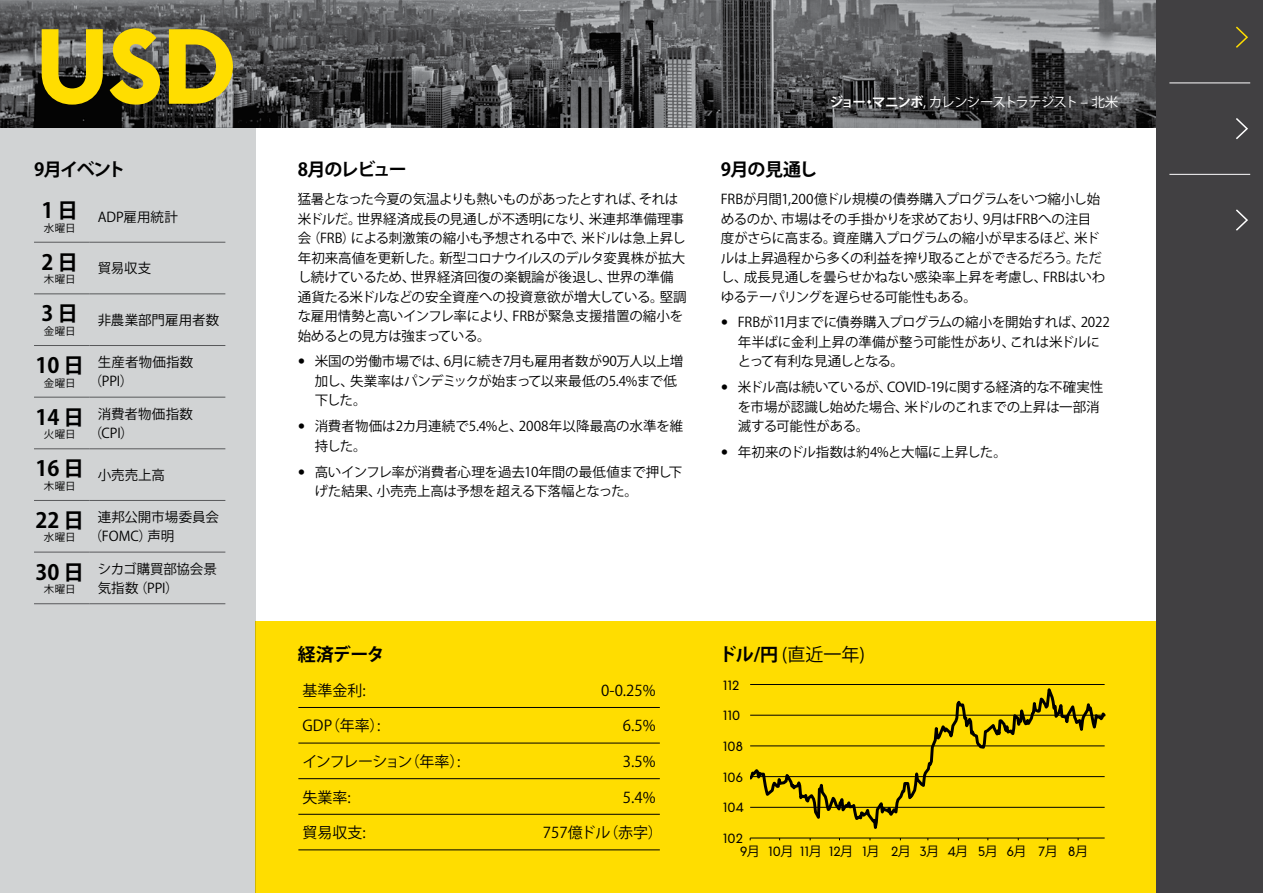
<style>
.page{position:relative;width:1263px;height:893px;background:#fff}
.page>*{position:absolute;margin:0;border:0;box-sizing:border-box;transform-origin:0 0}
.t1{font:700 105px "Euclid WU";color:#fd0}
.t2{font:700 21px "Koz Go Pr 6 N";color:#000}
.t3{font:700 18px "Koz Go Pr 6 N";letter-spacing:-.06em;color:#000}
.t4{font:18px "Koz Go Pr 6 N";color:#000}
.t5{font:700 18px "Koz Go Pr 6 N";letter-spacing:-.08em;color:#000}
.t6{font:15px "Koz Go Pr 6 N";color:#000}
.t7{font:15px "Koz Go Pr 6 N";letter-spacing:-.085em;color:#000}
.t8{font:13.5px/19.5px "Koz Go Pr 6 N";letter-spacing:-.02em;color:#000}
.t9{font:13.5px/19.5px "Koz Go Pr 6 N";color:#000}
.t10{font:13.5px "Koz Go Pr 6 N";letter-spacing:-.07em;color:#fff}
.t11{font:13.5px/19.5px "Koz Go Pr 6 N";letter-spacing:.01em;color:#000}
.t12{font:13.5px/19.5px "Koz Go Pr 6 N";letter-spacing:.005em;color:#000}
.t13{font:13.2px "Euclid WU";color:#000}
.t14{font:10.5px "Koz Go Pr 6 N";letter-spacing:.02em;color:#000}
.s1{font-weight:700}
.s2{font-family:"Koz Go Pr 6 N"}
</style>
<div class="page">
<img style="left:0;top:0;width:1157px;height:127px">
<div style="left:255px;top:622px;width:901px;height:271px;background:#fd0"></div>
<div style="left:0;top:127px;width:255px;height:766px;background:#d1d3d4"></div>
<hr style="left:34px;top:242px;width:55px;height:1px;background:#58595b">
<hr style="left:89px;top:242px;width:136px;height:1px;background:#58595b">
<hr style="left:34px;top:293px;width:55px;height:1px;background:#58595b">
<hr style="left:89px;top:293px;width:136px;height:1px;background:#58595b">
<hr style="left:34px;top:345px;width:55px;height:1px;background:#58595b">
<hr style="left:89px;top:345px;width:136px;height:1px;background:#58595b">
<hr style="left:34px;top:397px;width:55px;height:1px;background:#58595b">
<hr style="left:89px;top:397px;width:136px;height:1px;background:#58595b">
<hr style="left:34px;top:448px;width:55px;height:1px;background:#58595b">
<hr style="left:89px;top:448px;width:136px;height:1px;background:#58595b">
<hr style="left:34px;top:500px;width:55px;height:1px;background:#58595b">
<hr style="left:89px;top:500px;width:136px;height:1px;background:#58595b">
<hr style="left:34px;top:552px;width:55px;height:1px;background:#58595b">
<hr style="left:89px;top:552px;width:136px;height:1px;background:#58595b">
<hr style="left:34px;top:603px;width:55px;height:1px;background:#58595b">
<hr style="left:89px;top:603px;width:136px;height:1px;background:#58595b">
<hr style="left:750px;top:838px;width:355px;height:1px;background:#000">
<svg style="left:750px;top:684px;width:355px;height:154px"></svg>
<hr style="left:298px;top:707px;width:213px;height:1px;background:#000">
<hr style="left:511px;top:707px;width:149px;height:1px;background:#000">
<hr style="left:298px;top:743px;width:213px;height:1px;background:#000">
<hr style="left:511px;top:743px;width:149px;height:1px;background:#000">
<hr style="left:298px;top:778px;width:213px;height:1px;background:#000">
<hr style="left:511px;top:778px;width:149px;height:1px;background:#000">
<hr style="left:298px;top:814px;width:213px;height:1px;background:#000">
<hr style="left:511px;top:814px;width:149px;height:1px;background:#000">
<hr style="left:298px;top:849px;width:213px;height:1px;background:#000">
<hr style="left:511px;top:849px;width:149px;height:1px;background:#000">
<div style="left:1157px;top:0;width:106px;height:893px;background:#414042"></div>
<hr style="left:1169px;top:83px;width:81px;height:1px;background:#fff">
<hr style="left:1169px;top:174px;width:81px;height:1px;background:#fff">
<svg style="left:1236px;top:118px;width:12px;height:22px"></svg>
<svg style="left:1236px;top:209px;width:12px;height:22px"></svg>
<svg style="left:1236px;top:26px;width:12px;height:22px"></svg>
<h1 class="t1" style="left:35px;top:6px;width:203px">USD</h1>
<h3 class="t3" style="left:34px;top:159px;width:93px">9月イベント</h3>
<h2 class="t2" style="left:42px;top:199px;width:38px">1 日</h2>
<p class="t14" style="left:44px;top:222px;width:33px">水曜日</p>
<p class="t9" style="left:98px;top:207px;width:82px">ADP雇用統計</p>
<h2 class="t2" style="left:42px;top:250px;width:38px">2 日</h2>
<p class="t14" style="left:44px;top:273px;width:33px">木曜日</p>
<h2 class="t2" style="left:42px;top:302px;width:38px">3 日</h2>
<p class="t14" style="left:44px;top:325px;width:33px">金曜日</p>
<h2 class="t2" style="left:36px;top:353px;width:50px">10 日</h2>
<p class="t14" style="left:44px;top:377px;width:33px">金曜日</p>
<h2 class="t2" style="left:36px;top:405px;width:50px">14 日</h2>
<p class="t14" style="left:44px;top:428px;width:33px">火曜日</p>
<h2 class="t2" style="left:36px;top:457px;width:50px">16 日</h2>
<p class="t14" style="left:44px;top:480px;width:33px">木曜日</p>
<h2 class="t2" style="left:36px;top:508px;width:50px">22 日</h2>
<p class="t14" style="left:44px;top:532px;width:33px">水曜日</p>
<h2 class="t2" style="left:36px;top:560px;width:50px">30 日</h2>
<p class="t14" style="left:44px;top:583px;width:33px">木曜日</p>
<p class="t8" style="left:98px;top:259px;width:55px">貿易収支</p>
<p class="t8" style="left:98px;top:311px;width:123px">非農業部門雇用者数</p>
<p class="t11" style="left:89px;top:353px;width:106px;text-indent:9px">生産者物価指数（PPI）</p>
<p class="t12" style="left:89px;top:404px;width:106px;text-indent:9px">消費者物価指数（CPI）</p>
<p class="t8" style="left:98px;top:466px;width:69px">小売売上高</p>
<p class="t9" style="left:89px;top:507px;width:132px;text-indent:9px">連邦公開市場委員会（FOMC）声明</p>
<p class="t8" style="left:98px;top:559px;width:121px">シカゴ購買部協会景気指数（PPI）</p>
<h3 class="t5" style="left:298px;top:159px;width:111px">8月のレビュー</h3>
<p class="t8" style="left:298px;top:190px;width:391px">猛暑となった今夏の気温よりも熱いものがあったとすれば、それは米ドルだ。世界経済成長の見通しが不透明になり、米連邦準備理事会（FRB）による刺激策の縮小も予想される中で、米ドルは急上昇し年初来高値を更新した。新型コロナウイルスのデルタ変異株が拡大し続けているため、世界経済回復の楽観論が後退し、世界の準備通貨たる米ドルなどの安全資産への投資意欲が増大している。堅調な雇用情勢と高いインフレ率により、FRBが緊急支援措置の縮小を始めるとの見方は強まっている。</p>
<p class="t8" style="left:315px;top:352px;width:370px">米国の労働市場では、6月に続き7月も雇用者数が90万人以上増加し、失業率はパンデミックが始まって以来最低の5.4%まで低下した。</p>
<p class="t8" style="left:315px;top:417px;width:370px">消費者物価は2カ月連続で5.4%と、2008年以降最高の水準を維持した。</p>
<p class="t8" style="left:315px;top:462px;width:369px">高いインフレ率が消費者心理を過去10年間の最低値まで押し下げた結果、小売売上高は予想を超える下落幅となった。</p>
<p class="t10" style="left:830px;top:95px;width:290px"><span class="s1">ジョー・マニンボ</span>, カレンシーストラテジスト – 北米</p>
<h3 class="t3" style="left:721px;top:159px;width:98px">9月の見通し</h3>
<p class="t8" style="left:721px;top:190px;width:386px">FRBが月間1,200億ドル規模の債券購入プログラムをいつ縮小し始めるのか、市場はその手掛かりを求めており、9月はFRBへの注目度がさらに高まる。資産購入プログラムの縮小が早まるほど、米ドルは上昇過程から多くの利益を搾り取ることができるだろう。ただし、成長見通しを曇らせかねない感染率上昇を考慮し、FRBはいわゆるテーパリングを遅らせる可能性もある。</p>
<p class="t8" style="left:738px;top:313px;width:374px">FRBが11月までに債券購入プログラムの縮小を開始すれば、2022年半ばに金利上昇の準備が整う可能性があり、これは米ドルにとって有利な見通しとなる。</p>
<p class="t8" style="left:738px;top:378px;width:367px">米ドル高は続いているが、COVID-19に関する経済的な不確実性を市場が認識し始めた場合、米ドルのこれまでの上昇は一部消滅する可能性がある。</p>
<p class="t8" style="left:738px;top:443px;width:271px">年初来のドル指数は約4%と大幅に上昇した。</p>
<h3 class="t3" style="left:298px;top:644px;width:89px">経済データ</h3>
<h3 class="t4" style="left:719px;top:644px;width:147px"><span class="s1">ドル/円</span> (直近一年)</h3>
<p class="t6" style="left:303px;top:682px;width:65px">基準金利:</p>
<p class="t6" style="left:601px;top:682px;width:56px">0-0.25%</p>
<p class="t6" style="left:303px;top:717px;width:83px">GDP（年率）:</p>
<p class="t6" style="left:623px;top:717px;width:34px">6.5%</p>
<p class="t7" style="left:302px;top:753px;width:164px">インフレーション（年率）:</p>
<p class="t6" style="left:623px;top:753px;width:34px">3.5%</p>
<p class="t6" style="left:303px;top:789px;width:50px">失業率:</p>
<p class="t6" style="left:623px;top:789px;width:34px">5.4%</p>
<p class="t6" style="left:303px;top:824px;width:65px">貿易収支:</p>
<p class="t6" style="left:543px;top:824px;width:121px">757億ドル（赤字）</p>
<p class="t13" style="left:723px;top:677px;width:18px">112</p>
<p class="t13" style="left:723px;top:708px;width:19px">110</p>
<p class="t13" style="left:723px;top:739px;width:21px">108</p>
<p class="t13" style="left:723px;top:769px;width:21px">106</p>
<p class="t13" style="left:723px;top:800px;width:22px">104</p>
<p class="t13" style="left:723px;top:831px;width:21px">102</p>
<p class="t13" style="left:747px;top:842px;width:8px">S</p>
<p class="t13" style="left:775px;top:842px;width:12px">O</p>
<p class="t13" style="left:806px;top:842px;width:12px">N</p>
<p class="t13" style="left:835px;top:842px;width:11px">D</p>
<p class="t13" style="left:867px;top:842px;width:8px">J</p>
<p class="t13" style="left:897px;top:842px;width:8px">F</p>
<p class="t13" style="left:923px;top:842px;width:13px">M</p>
<p class="t13" style="left:954px;top:842px;width:11px">A</p>
<p class="t13" style="left:982px;top:842px;width:13px">M</p>
<p class="t13" style="left:1016px;top:842px;width:8px">J</p>
<p class="t13" style="left:1045px;top:842px;width:8px">J</p>
<p class="t13" style="left:1074px;top:842px;width:11px">A</p>
<p class="t13" style="left:740px;top:844px;width:350px">9<span class="s2">月</span> 10<span class="s2">月</span> 11<span class="s2">月</span> 12<span class="s2">月</span> 1<span class="s2">月</span> 2<span class="s2">月</span> 3<span class="s2">月</span> 4<span class="s2">月</span> 5<span class="s2">月</span> 6<span class="s2">月</span> 7<span class="s2">月</span> 8<span class="s2">月</span></p>
</div>
